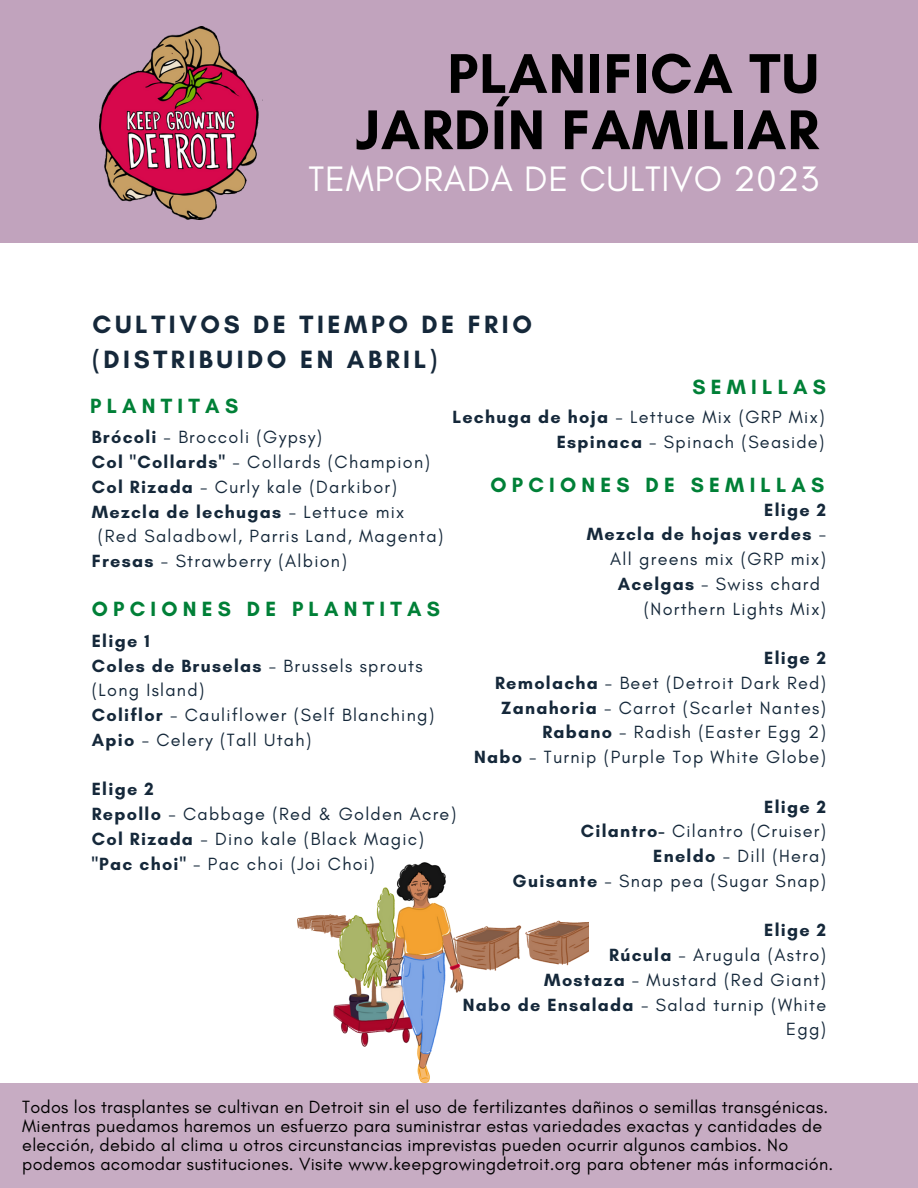
<style>
.page{position:relative;width:918px;height:1188px;background:#fff}
.page>*{position:absolute;margin:0;border:0;box-sizing:border-box;transform-origin:0 0}
.t1{font:700 57px/56.2px "Glacial Indifference";letter-spacing:.02em;color:#000;text-align:right}
.t2{font:36px "Glacial Indifference";letter-spacing:.02em;color:#fff}
.t3{font:700 25.5px/34.8px "Glacial Indifference";letter-spacing:.14em;color:#15283a}
.t4{font:700 21px "Glacial Indifference";letter-spacing:.25em;color:#008037}
.t5{font:18px/24.8px "Glacial Indifference";letter-spacing:.07em;color:#15283a;text-align:right}
.t6{font:18px/19.2px "Glacial Indifference";letter-spacing:.015em;color:#000}
.t7{font:700 18px "Glacial Indifference";letter-spacing:.07em;color:#15283a}
.s1{font-weight:700}
.s2{font-weight:400}
</style>
<div class="page">
<div style="left:0;top:1083px;width:918px;height:105px;background:#c7acc3"></div>
<div style="left:0;top:0;width:918px;height:242px;background:#c1a3bd"></div>
<img style="left:99px;top:26px;width:160px;height:194px">
<img style="left:298px;top:862px;width:291px;height:221px">
<p class="t1" style="left:355px;top:45px;width:465px">PLANIFICA TU<br>JARDÍN FAMILIAR</p>
<p class="t2" style="left:309px;top:157px;width:512px">TEMPORADA DE CULTIVO 2023</p>
<p class="t3" style="left:93px;top:307px;width:441px">CULTIVOS DE TIEMPO DE FRIO (DISTRIBUIDO EN ABRIL)</p>
<p class="t4" style="left:692px;top:374px;width:135px">SEMILLAS</p>
<p class="t5" style="left:452px;top:404px;width:374px"><span class="s1">Lechuga de hoja</span> - Lettuce Mix (GRP Mix)</p>
<p class="t5" style="left:557px;top:429px;width:269px"><span class="s1">Espinaca</span> - Spinach (Seaside)</p>
<p class="t4" style="left:90px;top:393px;width:150px">PLANTITAS</p>
<p class="t5" style="left:92px;top:425px;width:232px"><span class="s1">Brócoli</span> - Broccoli (Gypsy)</p>
<p class="t5" style="left:92px;top:449px;width:340px"><span class="s1">Col "Collards"</span> - Collards (Champion)</p>
<p class="t5" style="left:92px;top:474px;width:307px"><span class="s1">Col Rizada</span> - Curly kale (Darkibor)</p>
<p class="t7" style="left:92px;top:500px;width:314px">Mezcla de lechugas <span class="s2">- Lettuce mix</span></p>
<p class="t5" style="left:98px;top:524px;width:347px">(Red Saladbowl, Parris Land, Magenta)</p>
<p class="t5" style="left:92px;top:548px;width:257px"><span class="s1">Fresas</span> - Strawberry (Albion)</p>
<p class="t4" style="left:491px;top:472px;width:336px">OPCIONES DE SEMILLAS</p>
<p class="t7" style="left:764px;top:499px;width:63px">Elige 2</p>
<p class="t7" style="left:587px;top:523px;width:241px">Mezcla de hojas verdes <span class="s2">-</span></p>
<p class="t5" style="left:610px;top:547px;width:217px">All greens mix (GRP mix)</p>
<p class="t5" style="left:618px;top:571px;width:204px"><span class="s1">Acelgas</span> - Swiss chard</p>
<p class="t5" style="left:644px;top:596px;width:184px">(Northern Lights Mix)</p>
<p class="t7" style="left:764px;top:647px;width:63px">Elige 2</p>
<p class="t5" style="left:495px;top:670px;width:333px"><span class="s1">Remolacha</span> - Beet (Detroit Dark Red)</p>
<p class="t5" style="left:501px;top:695px;width:326px"><span class="s1">Zanahoria</span> - Carrot (Scarlet Nantes)</p>
<p class="t5" style="left:542px;top:720px;width:285px"><span class="s1">Rabano</span> - Radish (Easter Egg 2)</p>
<p class="t5" style="left:474px;top:745px;width:354px"><span class="s1">Nabo</span> - Turnip (Purple Top White Globe)</p>
<p class="t7" style="left:764px;top:796px;width:63px">Elige 2</p>
<p class="t5" style="left:581px;top:819px;width:247px"><span class="s1">Cilantro-</span> Cilantro (Cruiser)</p>
<p class="t5" style="left:653px;top:844px;width:174px"><span class="s1">Eneldo</span> - Dill (Hera)</p>
<p class="t5" style="left:513px;top:868px;width:315px"><span class="s1">Guisante</span> - Snap pea (Sugar Snap)</p>
<p class="t7" style="left:764px;top:919px;width:63px">Elige 2</p>
<p class="t5" style="left:609px;top:943px;width:219px"><span class="s1">Rúcula</span> - Arugula (Astro)</p>
<p class="t5" style="left:544px;top:967px;width:283px"><span class="s1">Mostaza</span> - Mustard (Red Giant)</p>
<p class="t5" style="left:463px;top:992px;width:365px"><span class="s1">Nabo de Ensalada</span> - Salad turnip (White<br>Egg)</p>
<p class="t4" style="left:92px;top:596px;width:350px">OPCIONES DE PLANTITAS</p>
<p class="t7" style="left:92px;top:630px;width:59px">Elige 1</p>
<p class="t5" style="left:92px;top:653px;width:332px;text-align:left"><span class="s1">Coles de Bruselas</span> - Brussels sprouts (Long Island)</p>
<p class="t5" style="left:92px;top:702px;width:344px"><span class="s1">Coliflor</span> - Cauliflower (Self Blanching)</p>
<p class="t5" style="left:92px;top:727px;width:221px"><span class="s1">Apio</span> - Celery (Tall Utah)</p>
<p class="t7" style="left:92px;top:778px;width:63px">Elige 2</p>
<p class="t5" style="left:92px;top:801px;width:366px"><span class="s1">Repollo</span> - Cabbage (Red &amp; Golden Acre)</p>
<p class="t5" style="left:92px;top:826px;width:334px"><span class="s1">Col Rizada</span> - Dino kale (Black Magic)</p>
<p class="t5" style="left:92px;top:851px;width:285px"><span class="s1">"Pac choi"</span> - Pac choi (Joi Choi)</p>
<p class="t6" style="left:22px;top:1097px;width:812px">Todos los trasplantes se cultivan en Detroit sin el uso de fertilizantes dañinos o semillas transgénicas.<br>Mientras puedamos haremos un esfuerzo para suministrar estas variedades exactas y cantidades de elección, debido al clima u otros circunstancias imprevistas pueden ocurrir algunos cambios. No podemos acomodar sustituciones. Visite www.keepgrowingdetroit.org para obtener más información.</p>
</div>
